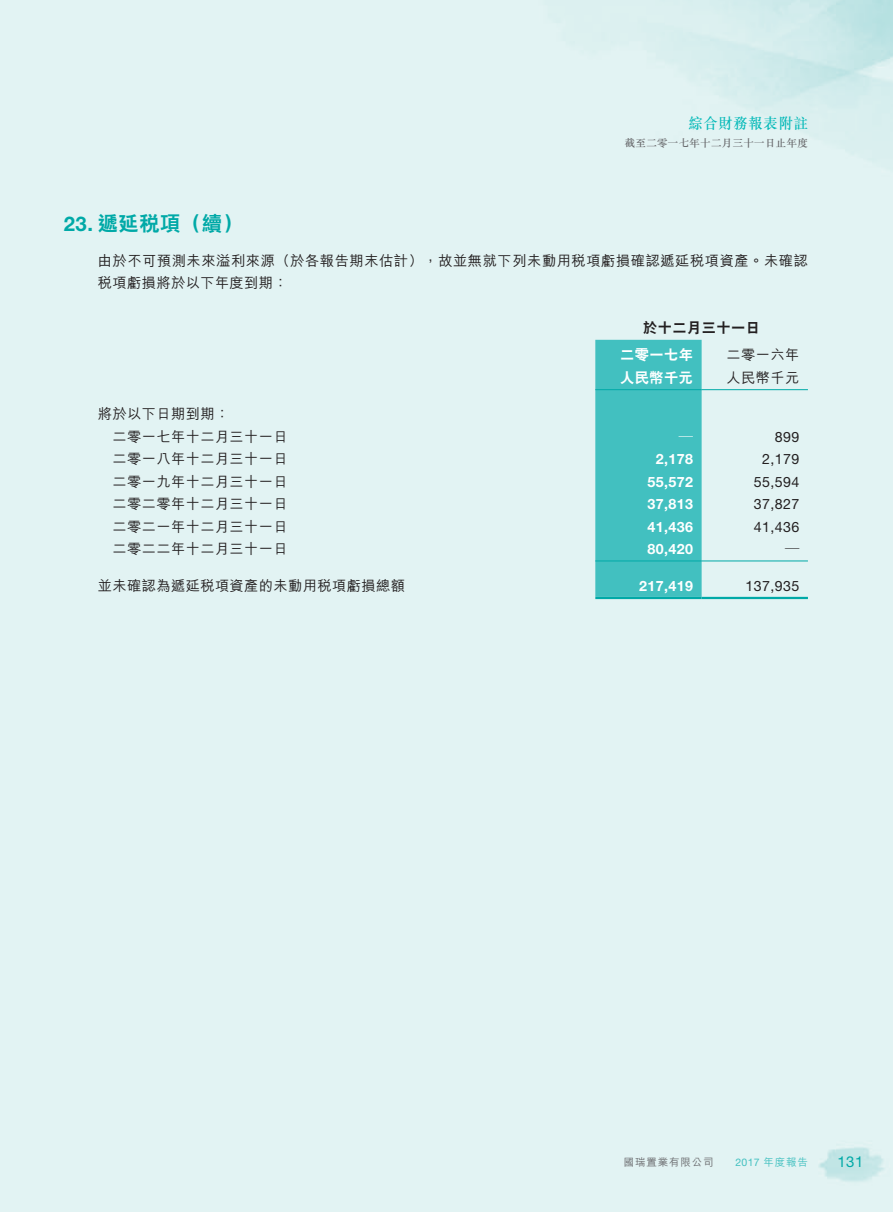
<style>
.page{position:relative;width:893px;height:1212px;background:#e2f3f3}
.page>*{position:absolute;margin:0;border:0;box-sizing:border-box;transform-origin:0 0}
._3__標題{font:800 20.25px "C Hei 2 HK";color:#00a9a7}
.t1{font:500 15px "M Sung HK";letter-spacing:.055em;color:#03b9b8;scale:.95 1}
.t2{font:15px "Helvetica Neue LT Std";color:#00a9a7}
._1__內文{font:500 14.25px/22.5px "M Hei HK";letter-spacing:.03em;color:#231f20}
._1__內文-2{font:700 14.25px "Helvetica Neue LT Std";letter-spacing:.03em;color:#fff}
._1__內文-3{font:14.25px "Helvetica Neue LT Std";letter-spacing:.03em;color:#231f20}
._1__內文-4{font:800 14.25px "C Hei 2 HK";letter-spacing:.03em;color:#fff}
._1__內文-5{font:800 14.25px "C Hei 2 HK";letter-spacing:.03em;color:#231f20}
.t3{font:500 10.5px "M Sung HK";letter-spacing:.03em;color:#636366}
.t4{font:500 10.5px "M Hei HK";letter-spacing:.08em;color:#6c6d70}
.t5{font:10.5px "Helvetica Neue LT Std";color:#42c0c0}
.s1{font-family:"Helvetica Neue LT Std";font-weight:700}
.s2{font-family:"M Hei HK";font-weight:500}
</style>
<div class="page">
<div style="left:595px;top:340px;width:107px;height:257px;background:#42c0c0"></div>
<hr style="left:595px;top:389px;width:107px;height:1px;background:#00a9a7">
<hr style="left:702px;top:389px;width:106px;height:1px;background:#00a9a7">
<hr style="left:595px;top:561px;width:107px;height:1px;background:#00a9a7">
<hr style="left:702px;top:561px;width:106px;height:1px;background:#00a9a7">
<hr style="left:595px;top:597px;width:107px;height:2px;background:#00a9a7">
<hr style="left:702px;top:597px;width:106px;height:2px;background:#00a9a7">
<p class="t1" style="left:688px;top:113px;width:127px">綜合財務報表附註</p>
<p class="t3" style="left:625px;top:136px;width:185px">截至二零一七年十二月三十一日止年度</p>
<p class="_3__標題" style="left:64px;top:213px;width:181px"><span class="s1">23.</span> 遞延稅項（續）</p>
<p class="_1__內文" style="left:98px;top:248px;width:712px">由於不可預測未來溢利來源（於各報告期末估計），故並無就下列未動用稅項虧損確認遞延稅項資產。未確認稅項虧損將於以下年度到期：</p>
<p class="_1__內文-5" style="left:643px;top:321px;width:118px">於十二月三十一日</p>
<p class="_1__內文-4" style="left:620px;top:348px;width:74px">二零一七年</p>
<p class="_1__內文" style="left:727px;top:343px;width:74px">二零一六年</p>
<p class="_1__內文-4" style="left:620px;top:370px;width:74px">人民幣千元</p>
<p class="_1__內文" style="left:727px;top:365px;width:74px">人民幣千元</p>
<p class="_1__內文" style="left:98px;top:401px;width:133px">將於以下日期到期：</p>
<p class="_1__內文" style="left:112px;top:424px;width:177px">二零一七年十二月三十一日</p>
<p class="_1__內文-4" style="left:679px;top:429px;width:16px">—</p>
<p class="_1__內文-3" style="left:775px;top:428px;width:26px">899</p>
<p class="_1__內文" style="left:112px;top:446px;width:177px">二零一八年十二月三十一日</p>
<p class="_1__內文-2" style="left:656px;top:450px;width:39px">2,178</p>
<p class="_1__內文-3" style="left:762px;top:451px;width:39px">2,179</p>
<p class="_1__內文" style="left:112px;top:469px;width:177px">二零一九年十二月三十一日</p>
<p class="_1__內文-2" style="left:648px;top:473px;width:47px">55,572</p>
<p class="_1__內文-3" style="left:754px;top:473px;width:47px">55,594</p>
<p class="_1__內文" style="left:112px;top:491px;width:177px">二零二零年十二月三十一日</p>
<p class="_1__內文-2" style="left:648px;top:495px;width:47px">37,813</p>
<p class="_1__內文-3" style="left:754px;top:496px;width:47px">37,827</p>
<p class="_1__內文" style="left:112px;top:514px;width:177px">二零二一年十二月三十一日</p>
<p class="_1__內文-2" style="left:648px;top:518px;width:47px">41,436</p>
<p class="_1__內文-3" style="left:754px;top:518px;width:47px">41,436</p>
<p class="_1__內文" style="left:112px;top:536px;width:177px">二零二二年十二月三十一日</p>
<p class="_1__內文-2" style="left:648px;top:540px;width:47px">80,420</p>
<p class="_1__內文" style="left:785px;top:536px;width:16px">—</p>
<p class="_1__內文" style="left:98px;top:573px;width:309px">並未確認為遞延稅項資產的未動用稅項虧損總額</p>
<p class="_1__內文-2" style="left:639px;top:577px;width:55px">217,419</p>
<p class="_1__內文-3" style="left:745px;top:577px;width:55px">137,935</p>
<p class="t4" style="left:624px;top:1154px;width:91px">國瑞置業有限公司</p>
<p class="t5" style="left:735px;top:1156px;width:74px">2017 <span class="s2">年度報告</span></p>
<p class="t2" style="left:837px;top:1153px;width:27px">131</p>
</div>
